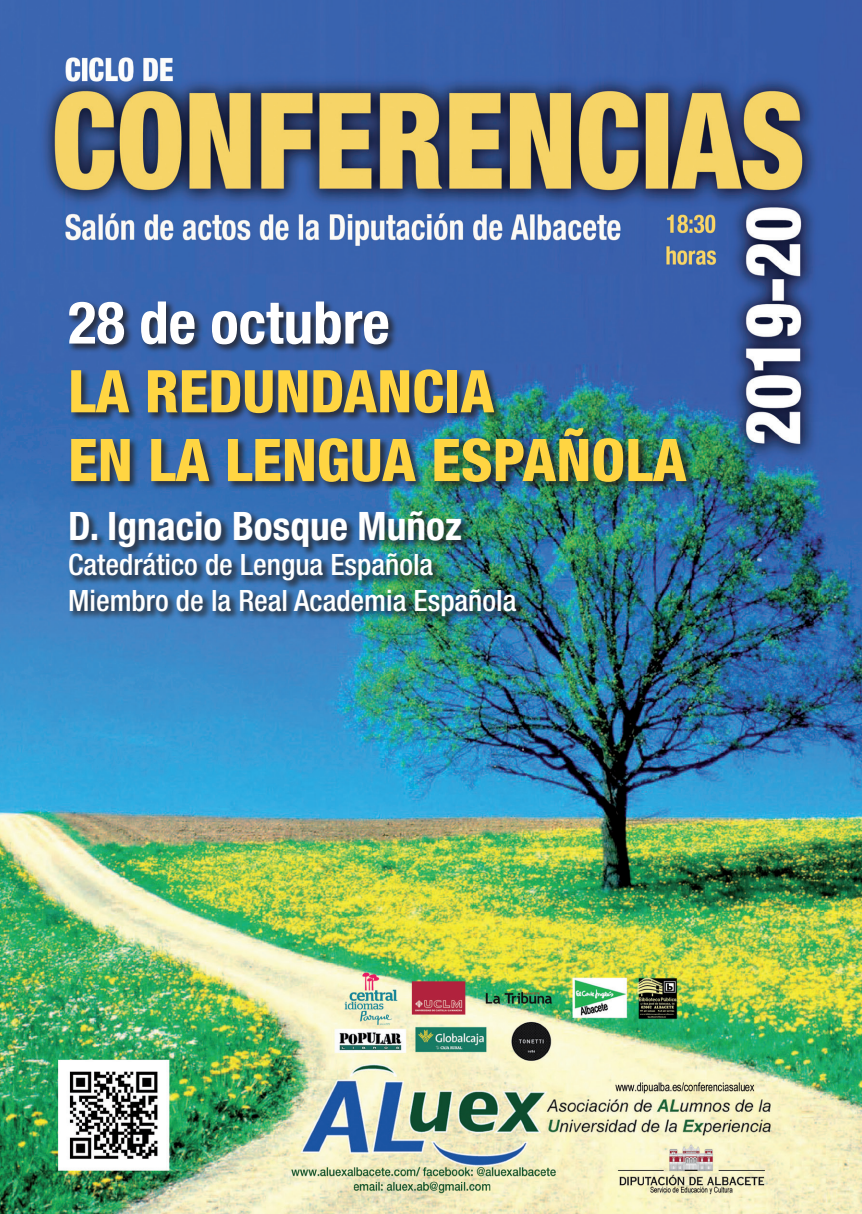
<style>
.page{position:relative;width:862px;height:1214px;background:#fff}
.page>*{position:absolute;margin:0;border:0;box-sizing:border-box;transform-origin:0 0}
.t1{font:800 condensed 58.8px/68.8px "Helvetica Neue";color:#ffd542}
.t2{font:700 condensed 39.2px "Helvetica Neue";color:#fff}
.t3{font:500 condensed 29.4px/35.4px "Helvetica Neue";color:#fff}
.s1{font-weight:700;color:#fff}
</style>
<div class="page">
<img style="left:0;top:0;width:862px;height:1213px">
<div style="left:67px;top:299px;width:629px;height:327px;background:#231f20;opacity:.75"></div>
<p class="t1" style="left:68px;top:287px;width:620px"><span class="s1">28 de octubre<br></span>LA REDUNDANCIA<br>EN LA LENGUA ESPAÑOLA</p>
<p class="t2" style="left:68px;top:502px;width:395px">D. Ignacio Bosque Muñoz</p>
<p class="t3" style="left:68px;top:546px;width:450px">Catedrático de Lengua Española<br>Miembro de la Real Academia Española</p>
</div>
